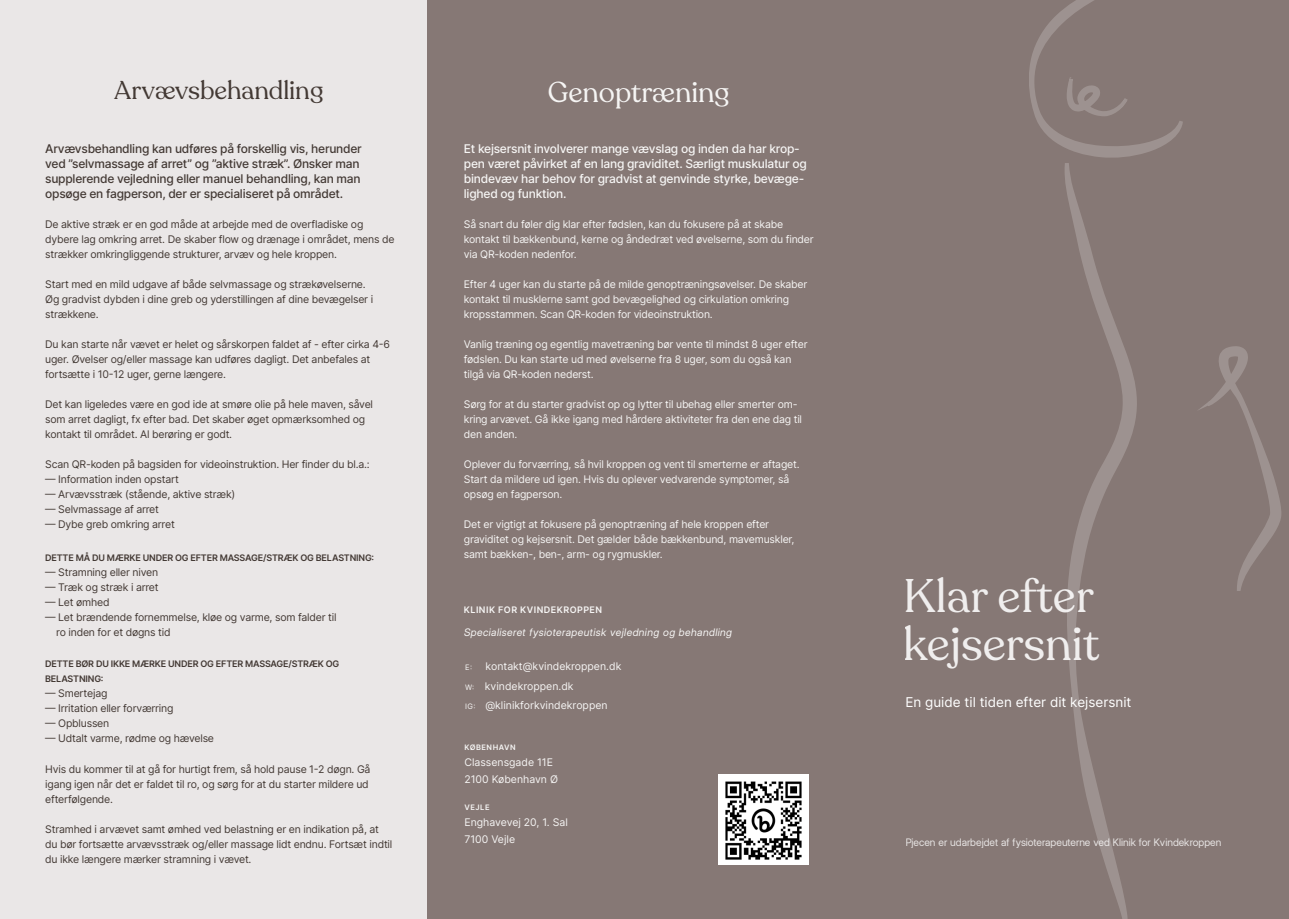
<style>
.page{position:relative;width:1289px;height:919px;background:#fff}
.page>*{position:absolute;margin:0;border:0;box-sizing:border-box;transform-origin:0 0}
.t1{font:46.5px/48px "Recoleta";color:#fff}
.t2{font:28.5px "Recoleta";color:#f6f5f4}
.t3{font:25.5px "Recoleta";letter-spacing:-.005em;color:#433934}
.t4{font:13.5px "Inter";color:#fff}
.t5{font:500 12px/15px "Inter";letter-spacing:-.02em;color:#433934}
.t6{font:500 12px/15px "Inter";letter-spacing:-.02em;color:#f6f5f4}
.t7{font:10.5px/15px "Inter";letter-spacing:-.02em;color:#433934}
.t8{font:10.5px/15px "Inter";letter-spacing:-.02em;color:#f6f5f4}
.t9{font:10.5px/19.5px "Inter";color:#f6f5f4}
.t10{font:10.5px "Inter Display";color:#fff}
.t11{font:italic 10.5px "Inter Display";letter-spacing:.04em;color:#f6f5f4}
.t12{font:600 9px/15px "Inter";letter-spacing:-.02em;color:#433934}
.t13{font:600 9px "Inter";letter-spacing:.05em;color:#f6f5f4}
.t14{font:600 7.5px "Inter";letter-spacing:.07em;color:#f6f5f4}
.s1{font-size:7.5px}
</style>
<div class="page">
<div style="left:426px;top:0;width:862px;height:918px;background:#867875"></div>
<img style="left:718px;top:774px;width:90px;height:90px">
<div style="left:0;top:0;width:426px;height:918px;background:#eae7e7"></div>
<svg style="left:1065px;top:163px;width:70px;height:755px"></svg>
<svg style="left:1204px;top:346px;width:77px;height:245px"></svg>
<svg style="left:1029px;top:0;width:154px;height:158px"></svg>
<h3 class="t3" style="left:114px;top:75px;width:211px">Arvævsbehandling</h3>
<p class="t5" style="left:45px;top:141px;width:318px">Arvævsbehandling kan udføres på forskellig vis, herunder ved ”selvmassage af arret” og ”aktive stræk”. Ønsker man supplerende vejledning eller manuel behandling, kan man opsøge en fagperson, der er specialiseret på området.</p>
<p class="t7" style="left:45px;top:216px;width:351px">De aktive stræk er en god måde at arbejde med de overfladiske og dybere lag omkring arret. De skaber flow og drænage i området, mens de strækker omkringliggende strukturer, arvæv og hele kroppen.</p>
<p class="t7" style="left:45px;top:276px;width:329px">Start med en mild udgave af både selvmassage og strækøvelserne.<br>Øg gradvist dybden i dine greb og yderstillingen af dine bevægelser i strækkene.</p>
<p class="t7" style="left:45px;top:336px;width:346px">Du kan starte når vævet er helet og sårskorpen faldet af - efter cirka 4-6 uger. Øvelser og/eller massage kan udføres dagligt. Det anbefales at fortsætte i 10-12 uger, gerne længere.</p>
<p class="t7" style="left:45px;top:396px;width:329px">Det kan ligeledes være en god ide at smøre olie på hele maven, såvel som arret dagligt, fx efter bad. Det skaber øget opmærksomhed og kontakt til området. Al berøring er godt.</p>
<p class="t7" style="left:45px;top:456px;width:326px">Scan QR-koden på bagsiden for videoinstruktion. Her finder du bl.a.:</p>
<p class="t7" style="left:45px;top:471px;width:135px">— Information inden opstart</p>
<p class="t7" style="left:45px;top:486px;width:192px">— Arvævsstræk (stående, aktive stræk)</p>
<p class="t7" style="left:45px;top:501px;width:115px">— Selvmassage af arret</p>
<p class="t7" style="left:45px;top:516px;width:131px">— Dybe greb omkring arret</p>
<p class="t12" style="left:45px;top:549px;width:330px">DETTE MÅ DU MÆRKE UNDER OG EFTER MASSAGE/STRÆK OG BELASTNING:</p>
<p class="t7" style="left:45px;top:564px;width:114px">— Stramning eller niven</p>
<p class="t7" style="left:45px;top:579px;width:115px">— Træk og stræk i arret</p>
<p class="t7" style="left:45px;top:594px;width:66px">— Let ømhed</p>
<p class="t7" style="left:56px;top:609px;width:282px;text-indent:-11px">— Let brændende fornemmelse, kløe og varme, som falder til ro inden for et døgns tid</p>
<p class="t12" style="left:45px;top:655px;width:296px">DETTE BØR DU IKKE MÆRKE UNDER OG EFTER MASSAGE/STRÆK OG<br>BELASTNING:</p>
<p class="t7" style="left:45px;top:685px;width:64px">— Smertejag</p>
<p class="t7" style="left:45px;top:700px;width:130px">— Irritation eller forværring</p>
<p class="t7" style="left:45px;top:715px;width:66px">— Opblussen</p>
<p class="t7" style="left:45px;top:730px;width:170px">— Udtalt varme, rødme og hævelse</p>
<p class="t7" style="left:45px;top:761px;width:327px">Hvis du kommer til at gå for hurtigt frem, så hold pause 1-2 døgn. Gå igang igen når det er faldet til ro, og sørg for at du starter mildere ud efterfølgende.</p>
<p class="t7" style="left:45px;top:821px;width:349px">Stramhed i arvævet samt ømhed ved belastning er en indikation på, at du bør fortsætte arvævsstræk og/eller massage lidt endnu. Fortsæt indtil du ikke længere mærker stramning i vævet.</p>
<h2 class="t2" style="left:548px;top:75px;width:183px">Genoptræning</h2>
<p class="t6" style="left:464px;top:141px;width:344px">Et kejsersnit involverer mange vævslag og inden da har krop&shy;pen været påvirket af en lang graviditet. Særligt muskulatur og bindevæv har behov for gradvist at genvinde styrke, bevæge&shy;lighed og funktion.</p>
<p class="t8" style="left:464px;top:216px;width:351px">Så snart du føler dig klar efter fødslen, kan du fokusere på at skabe kontakt til bækkenbund, kerne og åndedræt ved øvelserne, som du finder via QR-koden nedenfor.</p>
<p class="t8" style="left:464px;top:276px;width:345px">Efter 4 uger kan du starte på de milde genoptræningsøvelser. De skaber kontakt til musklerne samt god bevægelighed og cirkulation omkring kropsstammen. Scan QR-koden for videoinstruktion.</p>
<p class="t8" style="left:464px;top:336px;width:345px">Vanlig træning og egentlig mavetræning bør vente til mindst 8 uger efter fødslen. Du kan starte ud med øvelserne fra 8 uger, som du også kan tilgå via QR-koden nederst.</p>
<p class="t8" style="left:464px;top:396px;width:340px">Sørg for at du starter gradvist op og lytter til ubehag eller smerter om&shy;kring arvævet. Gå ikke igang med hårdere aktiviteter fra den ene dag til den anden.</p>
<p class="t8" style="left:464px;top:456px;width:337px">Oplever du forværring, så hvil kroppen og vent til smerterne er aftaget.<br>Start da mildere ud igen. Hvis du oplever vedvarende symptomer, så opsøg en fagperson.</p>
<p class="t8" style="left:464px;top:516px;width:332px">Det er vigtigt at fokusere på genoptræning af hele kroppen efter graviditet og kejsersnit. Det gælder både bækkenbund, mavemuskler, samt bækken-, ben-, arm- og rygmuskler.</p>
<p class="t13" style="left:464px;top:603px;width:140px">KLINIK FOR KVINDEKROPPEN</p>
<p class="t11" style="left:464px;top:624px;width:269px">Specialiseret fysioterapeutisk vejledning og behandling</p>
<p class="t9" style="left:465px;top:656px;width:158px"><span class="s1">E:</span> kontakt@kvindekroppen.dk<br><span class="s1">W:</span> kvindekroppen.dk<br><span class="s1">IG:</span> @klinikforkvindekroppen</p>
<p class="t14" style="left:464px;top:741px;width:53px">KØBENHAVN</p>
<p class="t9" style="left:464px;top:754px;width:95px;line-height:16.5px">Classensgade 11E<br>2100 København Ø</p>
<p class="t14" style="left:464px;top:801px;width:27px">VEJLE</p>
<p class="t9" style="left:464px;top:814px;width:105px;line-height:16.5px">Enghavevej 20, 1. Sal<br>7100 Vejle</p>
<h1 class="t1" style="left:904px;top:573px;width:197px">Klar efter kejsersnit</h1>
<p class="t4" style="left:905px;top:691px;width:227px">En guide til tiden efter dit kejsersnit</p>
<p class="t10" style="left:905px;top:834px;width:317px">Pjecen er udarbejdet af fysioterapeuterne ved Klinik for Kvindekroppen</p>
</div>
